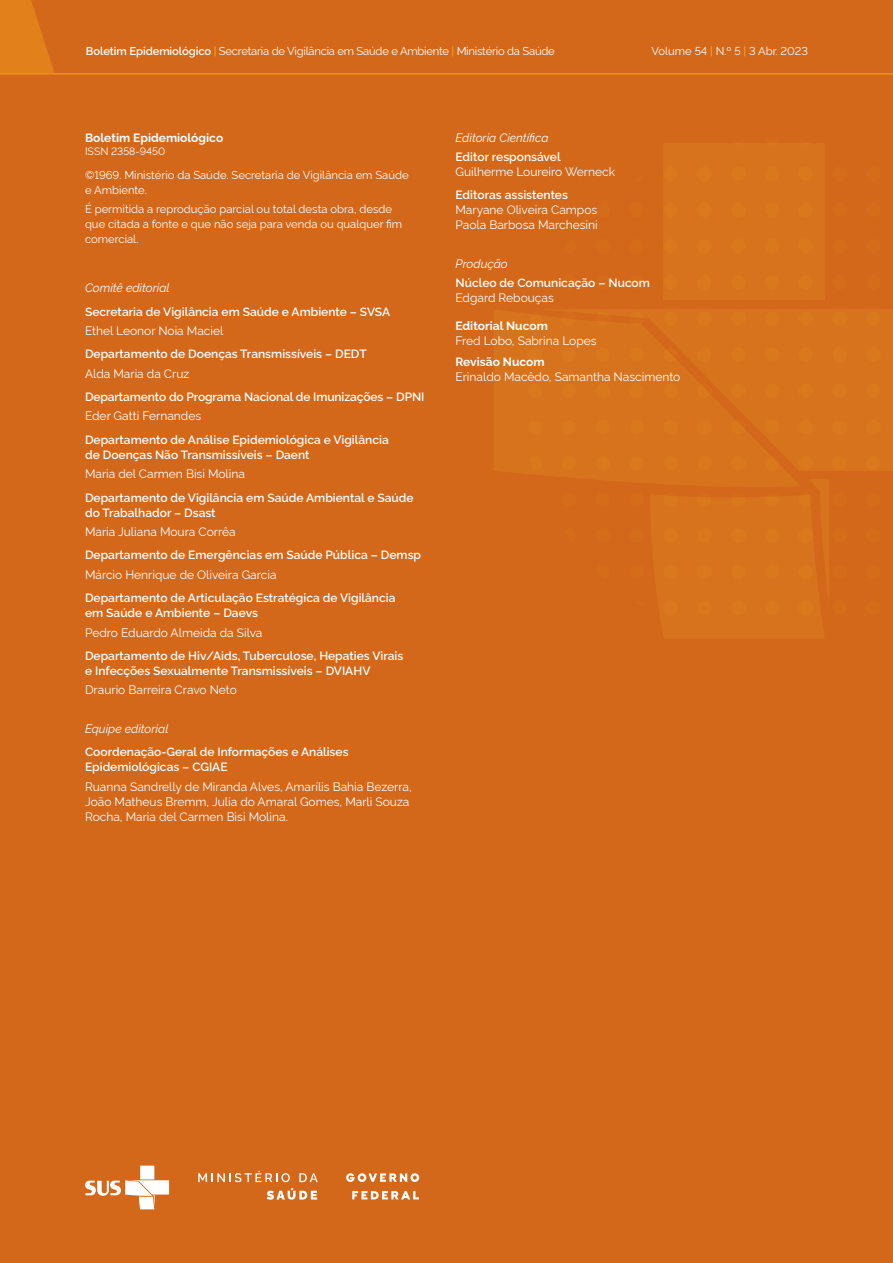
<style>
.page{position:relative;width:893px;height:1263px;background:#fff}
.page>*{position:absolute;margin:0;border:0;box-sizing:border-box;transform-origin:0 0}
.t1{font:600 12px/23.5px "Rawline";color:#fff}
.t2{font:12px/19.2px "Rawline";color:#fff}
.t3{font:700 12px "Rawline";color:#fff}
.t4{font:italic 12px "Rawline";color:#fff}
.t5{font:11.25px/15px "Rawline";color:#fff}
.t6{font:11.25px "Rawline";letter-spacing:-.02em;color:#fff}
.t7{font:10.5px "Rawline";color:#fff}
.s1{font-weight:600}
.s2{font-weight:500;color:#faa61a}
.s3{font-weight:400;font-style:italic}
.s4{font-weight:400}
</style>
<div class="page">
<div style="left:0;top:0;width:893px;height:74px;background:#d3681b"></div>
<svg style="left:0;top:0;width:54px;height:73px"></svg>
<div style="left:0;top:73px;width:893px;height:1190px;background:#d3681b"></div>
<hr style="left:0;top:73px;width:893px;height:1px;background:#faa61a">
<svg style="left:85px;top:1166px;width:84px;height:43px"></svg>
<svg style="left:198px;top:1171px;width:92px;height:11px"></svg>
<svg style="left:299px;top:1173px;width:19px;height:9px"></svg>
<svg style="left:267px;top:1188px;width:50px;height:12px"></svg>
<svg style="left:346px;top:1173px;width:73px;height:9px"></svg>
<svg style="left:352px;top:1191px;width:67px;height:8px"></svg>
<div style="left:629px;top:203px;width:15px;height:14px;background:#d56c1a;border-radius:50%"></div>
<div style="left:596px;top:239px;width:14px;height:14px;background:#d56c1a;border-radius:50%"></div>
<div style="left:629px;top:239px;width:15px;height:14px;background:#d56c1a;border-radius:50%"></div>
<div style="left:562px;top:275px;width:14px;height:15px;background:#d56c1a;border-radius:50%"></div>
<div style="left:596px;top:275px;width:14px;height:15px;background:#d56c1a;border-radius:50%"></div>
<div style="left:629px;top:275px;width:15px;height:15px;background:#d56c1a;border-radius:50%"></div>
<div style="left:832px;top:167px;width:15px;height:14px;background:#d56c1a;border-radius:50%"></div>
<div style="left:866px;top:167px;width:15px;height:14px;background:#d56c1a;border-radius:50%"></div>
<div style="left:832px;top:203px;width:15px;height:14px;background:#d56c1a;border-radius:50%"></div>
<div style="left:866px;top:203px;width:15px;height:14px;background:#d56c1a;border-radius:50%"></div>
<div style="left:832px;top:239px;width:15px;height:14px;background:#d56c1a;border-radius:50%"></div>
<div style="left:866px;top:239px;width:15px;height:14px;background:#d56c1a;border-radius:50%"></div>
<div style="left:832px;top:275px;width:15px;height:15px;background:#d56c1a;border-radius:50%"></div>
<div style="left:866px;top:275px;width:15px;height:15px;background:#d56c1a;border-radius:50%"></div>
<div style="left:562px;top:492px;width:14px;height:15px;background:#d56c1a;border-radius:50%"></div>
<div style="left:596px;top:492px;width:14px;height:15px;background:#d56c1a;border-radius:50%"></div>
<div style="left:629px;top:492px;width:15px;height:15px;background:#d56c1a;border-radius:50%"></div>
<div style="left:596px;top:528px;width:14px;height:15px;background:#d56c1a;border-radius:50%"></div>
<div style="left:629px;top:528px;width:15px;height:15px;background:#d56c1a;border-radius:50%"></div>
<div style="left:629px;top:564px;width:15px;height:15px;background:#d56c1a;border-radius:50%"></div>
<div style="left:832px;top:492px;width:15px;height:15px;background:#d56c1a;border-radius:50%"></div>
<div style="left:866px;top:492px;width:15px;height:15px;background:#d56c1a;border-radius:50%"></div>
<div style="left:832px;top:528px;width:15px;height:15px;background:#d56c1a;border-radius:50%"></div>
<div style="left:866px;top:528px;width:15px;height:15px;background:#d56c1a;border-radius:50%"></div>
<div style="left:832px;top:564px;width:15px;height:15px;background:#d56c1a;border-radius:50%"></div>
<div style="left:866px;top:564px;width:15px;height:15px;background:#d56c1a;border-radius:50%"></div>
<div style="left:832px;top:601px;width:15px;height:14px;background:#d56c1a;border-radius:50%"></div>
<div style="left:866px;top:601px;width:15px;height:14px;background:#d56c1a;border-radius:50%"></div>
<div style="left:663px;top:143px;width:162px;height:157px;background:#d8731d"></div>
<svg style="left:494px;top:310px;width:299px;height:173px;fill:#d8731d"></svg>
<div style="left:537px;top:310px;width:356px;height:161px;background:#d8731d"></div>
<svg style="left:650px;top:479px;width:178px;height:160px"></svg>
<p class="t6" style="left:86px;top:42px;width:470px"><span class="s1">Boletim Epidemiológico</span> <span class="s2">|</span> Secretaria de Vigilância em Saúde e Ambiente <span class="s2">|</span> Ministério da Saúde</p>
<p class="t5" style="left:651px;top:43px;width:158px">Volume 54 <span class="s2">|</span> N.º 5 <span class="s2">|</span> 3 Abr. 2023</p>
<p class="t3" style="left:85px;top:128px;width:140px">Boletim Epidemiológico</p>
<p class="t7" style="left:85px;top:143px;width:82px">ISSN 2358-9450</p>
<p class="t5" style="left:85px;top:166px;width:325px">©1969. Ministério da Saúde. Secretaria de Vigilância em Saúde e Ambiente.</p>
<p class="t5" style="left:85px;top:200px;width:319px">É permitida a reprodução parcial ou total desta obra, desde que citada a fonte e que não seja para venda ou qualquer fim comercial.</p>
<p class="t1" style="left:85px;top:275px;width:307px"><span class="s3">Comitê editorial<br></span>Secretaria de Vigilância em Saúde e Ambiente – SVSA</p>
<p class="t1" style="left:85px;top:318px;width:283px"><span class="s4">Ethel Leonor Noia Maciel<br></span>Departamento de Doenças Transmissíveis – DEDT</p>
<p class="t1" style="left:85px;top:360px;width:341px"><span class="s4">Alda Maria da Cruz<br></span>Departamento do Programa Nacional de Imunizações – DPNI</p>
<p class="t1" style="left:85px;top:403px;width:305px"><span class="s4">Eder Gatti Fernandes<br></span>Departamento de Análise Epidemiológica e Vigilância</p>
<p class="t1" style="left:85px;top:444px;width:226px;line-height:19.2px">de Doenças Não Transmissíveis – Daent<br><span class="s4">Maria del Carmen Bisi Molina</span></p>
<p class="t1" style="left:85px;top:489px;width:330px;line-height:15px">Departamento de Vigilância em Saúde Ambiental e Saúde do Trabalhador – Dsast</p>
<p class="t1" style="left:85px;top:519px;width:338px"><span class="s4">Maria Juliana Moura Corrêa<br></span>Departamento de Emergências em Saúde Pública – Demsp</p>
<p class="t1" style="left:85px;top:561px;width:312px"><span class="s4">Márcio Henrique de Oliveira Garcia<br></span>Departamento de Articulação Estratégica de Vigilância</p>
<p class="t2" style="left:85px;top:602px;width:179px"><span class="s1">em Saúde e Ambiente – Daevs<br></span>Pedro Eduardo Almeida da Silva</p>
<p class="t1" style="left:85px;top:647px;width:320px;line-height:15px">Departamento de Hiv/Aids, Tuberculose, Hepaties Virais e Infecções Sexualmente Transmissíveis – DVIAHV</p>
<p class="t2" style="left:85px;top:679px;width:153px">Draurio Barreira Cravo Neto</p>
<p class="t1" style="left:85px;top:715px;width:265px"><span class="s3">Equipe editorial<br></span>Coordenação-Geral de Informações e Análises</p>
<p class="t2" style="left:85px;top:756px;width:328px"><span class="s1">Epidemiológicas – CGIAE<br></span>Ruanna Sandrelly de Miranda Alves, Amarílis Bahia Bezerra,</p>
<p class="t2" style="left:85px;top:792px;width:326px;line-height:15px">João Matheus Bremm, Julia do Amaral Gomes, Marli Souza<br>Rocha, Maria del Carmen Bisi Molina.</p>
<p class="t4" style="left:455px;top:128px;width:95px">Editoria Científica</p>
<p class="t1" style="left:455px;top:144px;width:107px">Editor responsável</p>
<p class="t2" style="left:455px;top:161px;width:161px">Guilherme Loureiro Werneck</p>
<p class="t1" style="left:455px;top:182px;width:114px">Editoras assistentes</p>
<p class="t2" style="left:455px;top:199px;width:143px">Maryane Oliveira Campos</p>
<p class="t2" style="left:455px;top:214px;width:144px">Paola Barbosa Marchesini</p>
<p class="t4" style="left:455px;top:254px;width:54px">Produção</p>
<p class="t1" style="left:455px;top:270px;width:196px">Núcleo de Comunicação – Nucom</p>
<p class="t2" style="left:455px;top:287px;width:100px">Edgard Rebouças</p>
<p class="t3" style="left:455px;top:316px;width:94px">Editorial Nucom</p>
<p class="t2" style="left:455px;top:330px;width:143px">Fred Lobo, Sabrina Lopes</p>
<p class="t3" style="left:455px;top:353px;width:91px">Revisão Nucom</p>
<p class="t2" style="left:455px;top:366px;width:226px">Erinaldo Macêdo, Samantha Nascimento</p>
</div>
